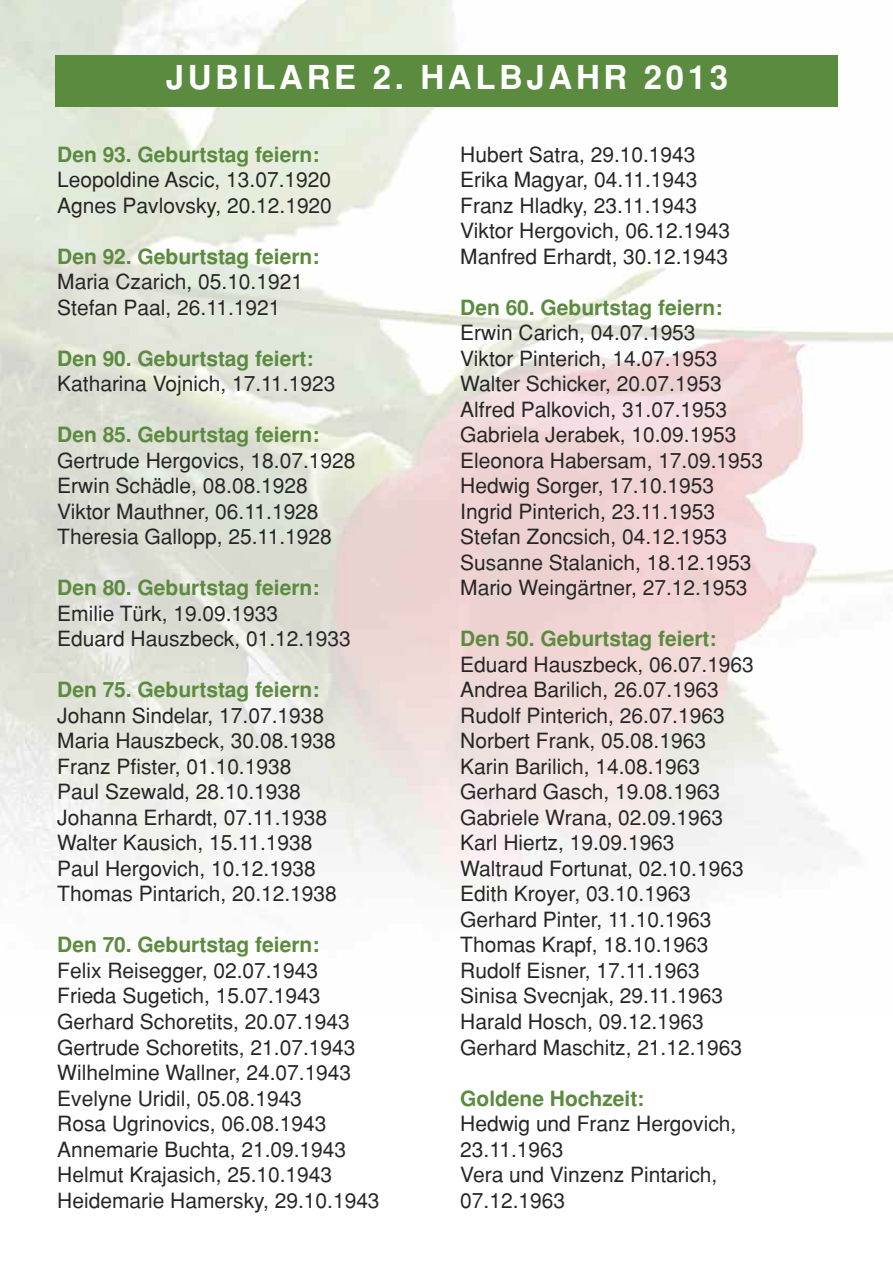
<style>
.page{position:relative;width:893px;height:1263px;background:#fff}
.page>*{position:absolute;margin:0;border:0;box-sizing:border-box;transform-origin:0 0}
.t1{font:700 33px "Helvetica";letter-spacing:.11em;color:#fff}
.t2{font:21px/25.5px "Helvetica";color:#272627}
.t3{font:700 21px "Helvetica";color:#5b8b3f}
</style>
<div class="page">
<img style="left:0;top:0;width:893px;height:897px">
<div style="left:56px;top:55px;width:782px;height:51px;background:#5b8b3f"></div>
<h1 class="t1" style="left:166px;top:59px;width:564px">JUBILARE 2. HALBJAHR 2013</h1>
<p class="t3" style="left:57px;top:142px;width:264px">Den 93. Geburtstag feiern:</p>
<p class="t2" style="left:57px;top:167px;width:276px">Leopoldine Ascic, 13.07.1920<br>Agnes Pavlovsky, 20.12.1920</p>
<p class="t3" style="left:57px;top:244px;width:264px">Den 92. Geburtstag feiern:</p>
<p class="t2" style="left:57px;top:269px;width:247px">Maria Czarich, 05.10.1921<br>Stefan Paal, 26.11.1921</p>
<p class="t3" style="left:57px;top:346px;width:258px">Den 90. Geburtstag feiert:</p>
<p class="t2" style="left:57px;top:371px;width:280px">Katharina Vojnich, 17.11.1923</p>
<p class="t3" style="left:57px;top:423px;width:264px">Den 85. Geburtstag feiern:</p>
<p class="t2" style="left:57px;top:448px;width:300px">Gertrude Hergovics, 18.07.1928<br>Erwin Schädle, 08.08.1928<br>Viktor Mauthner, 06.11.1928<br>Theresia Gallopp, 25.11.1928</p>
<p class="t3" style="left:57px;top:576px;width:264px">Den 80. Geburtstag feiern:</p>
<p class="t2" style="left:57px;top:601px;width:295px">Emilie Türk, 19.09.1933<br>Eduard Hauszbeck, 01.12.1933</p>
<p class="t3" style="left:57px;top:678px;width:264px">Den 75. Geburtstag feiern:</p>
<p class="t2" style="left:57px;top:703px;width:281px">Johann Sindelar, 17.07.1938<br>Maria Hauszbeck, 30.08.1938<br>Franz Pfister, 01.10.1938<br>Paul Szewald, 28.10.1938<br>Johanna Erhardt, 07.11.1938<br>Walter Kausich, 15.11.1938<br>Paul Hergovich, 10.12.1938<br>Thomas Pintarich, 20.12.1938</p>
<p class="t3" style="left:57px;top:933px;width:264px">Den 70. Geburtstag feiern:</p>
<p class="t2" style="left:57px;top:958px;width:324px">Felix Reisegger, 02.07.1943<br>Frieda Sugetich, 15.07.1943<br>Gerhard Schoretits, 20.07.1943<br>Gertrude Schoretits, 21.07.1943<br>Wilhelmine Wallner, 24.07.1943<br>Evelyne Uridil, 05.08.1943<br>Rosa Ugrinovics, 06.08.1943<br>Annemarie Buchta, 21.09.1943<br>Helmut Krajasich, 25.10.1943<br>Heidemarie Hamersky, 29.10.1943</p>
<p class="t2" style="left:460px;top:142px;width:272px">Hubert Satra, 29.10.1943<br>Erika Magyar, 04.11.1943<br>Franz Hladky, 23.11.1943<br>Viktor Hergovich, 06.12.1943<br>Manfred Erhardt, 30.12.1943</p>
<p class="t3" style="left:460px;top:295px;width:264px">Den 60. Geburtstag feiern:</p>
<p class="t2" style="left:460px;top:320px;width:304px">Erwin Carich, 04.07.1953<br>Viktor Pinterich, 14.07.1953<br>Walter Schicker, 20.07.1953<br>Alfred Palkovich, 31.07.1953<br>Gabriela Jerabek, 10.09.1953<br>Eleonora Habersam, 17.09.1953<br>Hedwig Sorger, 17.10.1953<br>Ingrid Pinterich, 23.11.1953<br>Stefan Zoncsich, 04.12.1953<br>Susanne Stalanich, 18.12.1953<br>Mario Weingärtner, 27.12.1953</p>
<p class="t3" style="left:460px;top:627px;width:258px">Den 50. Geburtstag feiert:</p>
<p class="t2" style="left:460px;top:652px;width:295px">Eduard Hauszbeck, 06.07.1963<br>Andrea Barilich, 26.07.1963<br>Rudolf Pinterich, 26.07.1963<br>Norbert Frank, 05.08.1963<br>Karin Barilich, 14.08.1963<br>Gerhard Gasch, 19.08.1963<br>Gabriele Wrana, 02.09.1963<br>Karl Hiertz, 19.09.1963<br>Waltraud Fortunat, 02.10.1963<br>Edith Kroyer, 03.10.1963<br>Gerhard Pinter, 11.10.1963<br>Thomas Krapf, 18.10.1963<br>Rudolf Eisner, 17.11.1963<br>Sinisa Svecnjak, 29.11.1963<br>Harald Hosch, 09.12.1963<br>Gerhard Maschitz, 21.12.1963</p>
<p class="t3" style="left:460px;top:1086px;width:186px">Goldene Hochzeit:</p>
<p class="t2" style="left:460px;top:1111px;width:278px">Hedwig und Franz Hergovich,<br>23.11.1963<br>Vera und Vinzenz Pintarich,<br>07.12.1963</p>
</div>
